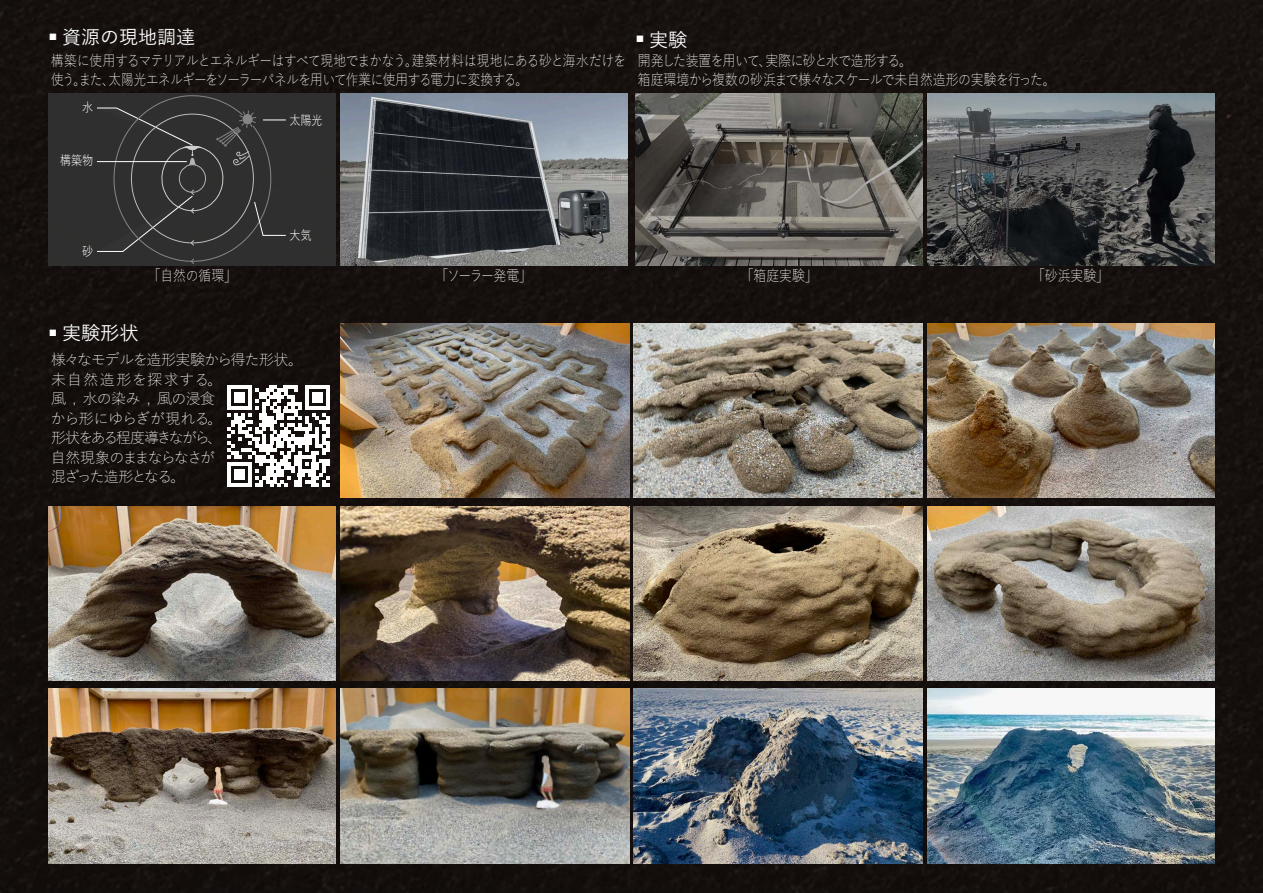
<style>
.page{position:relative;width:1263px;height:893px;background:#15100d}
.page>*{position:absolute;margin:0;border:0;box-sizing:border-box;transform-origin:0 0}
.t1{font:500 19.2px "Yu Gothic";color:#fff}
.t2{font:300 14.85px/19.2px "Yu Gothic";letter-spacing:-.04em;color:#fff;scale:.85 1}
.t3{font:300 14.85px/19.5px "Yu Gothic";letter-spacing:-.04em;color:#fff}
.t4{font:300 14.85px/19.2px "Yu Gothic";letter-spacing:-.04em;color:#fff;scale:.86 1}
.t5{font:12.9px "Yu Gothic";color:#fff;scale:.86 1}
</style>
<div class="page">
<img style="left:340px;top:94px;width:287px;height:172px">
<div style="left:49px;top:94px;width:287px;height:172px;background:#333"></div>
<svg style="left:97px;top:95px;width:189px;height:169px"></svg>
<hr style="left:97px;top:161px;width:90px;height:1px;background:#fff">
<img style="left:636px;top:94px;width:287px;height:172px">
<img style="left:927px;top:94px;width:287px;height:172px">
<svg style="left:227px;top:385px;width:103px;height:102px"></svg>
<img style="left:340px;top:323px;width:289px;height:174px">
<img style="left:927px;top:323px;width:287px;height:174px">
<img style="left:49px;top:506px;width:287px;height:174px">
<img style="left:634px;top:506px;width:289px;height:174px">
<img style="left:340px;top:506px;width:289px;height:174px">
<img style="left:927px;top:506px;width:287px;height:174px">
<img style="left:49px;top:689px;width:287px;height:174px">
<img style="left:634px;top:689px;width:289px;height:174px">
<img style="left:927px;top:689px;width:287px;height:174px">
<img style="left:340px;top:689px;width:289px;height:174px">
<img style="left:634px;top:323px;width:289px;height:174px">
<p class="t1" style="left:49px;top:20px;width:148px"><sup>■</sup> 資源の現地調達</p>
<p class="t2" style="left:51px;top:49px;width:678px">構築に使用するマテリアルとエネルギーはすべて現地でまかなう。建築材料は現地にある砂と海水だけを使う。また、太陽光エネルギーをソーラーパネルを用いて作業に使用する電力に変換する。</p>
<p class="t5" style="left:82px;top:95px;width:14px">水</p>
<p class="t5" style="left:60px;top:149px;width:40px">構築物</p>
<p class="t5" style="left:289px;top:108px;width:40px">太陽光</p>
<p class="t1" style="left:636px;top:22px;width:53px"><sup>■</sup> 実験</p>
<p class="t4" style="left:638px;top:49px;width:487px">開発した装置を用いて、実際に砂と水で造形する。<br>箱庭環境から複数の砂浜まで様々なスケールで未自然造形の実験を行った。</p>
<p class="t5" style="left:82px;top:239px;width:14px">砂</p>
<p class="t5" style="left:289px;top:224px;width:27px">大気</p>
<p class="t4" style="left:148px;top:264px;width:105px">「自然の循環」</p>
<p class="t4" style="left:435px;top:264px;width:114px">「ソーラー発電」</p>
<p class="t1" style="left:49px;top:315px;width:91px"><sup>■</sup> 実験形状</p>
<p class="t3" style="left:51px;top:348px;width:254px">様々なモデルを造形実験から得た形状。未自然造形を探求する。<br>風 , 水の染み , 風の浸食<br>から形にゆらぎが現れる。<br>形状をある程度導きながら、<br>自然現象のままならなさが<br>混ざった造形となる。</p>
<p class="t4" style="left:741px;top:264px;width:91px">「箱庭実験」</p>
<p class="t4" style="left:1032px;top:264px;width:91px">「砂浜実験」</p>
</div>
